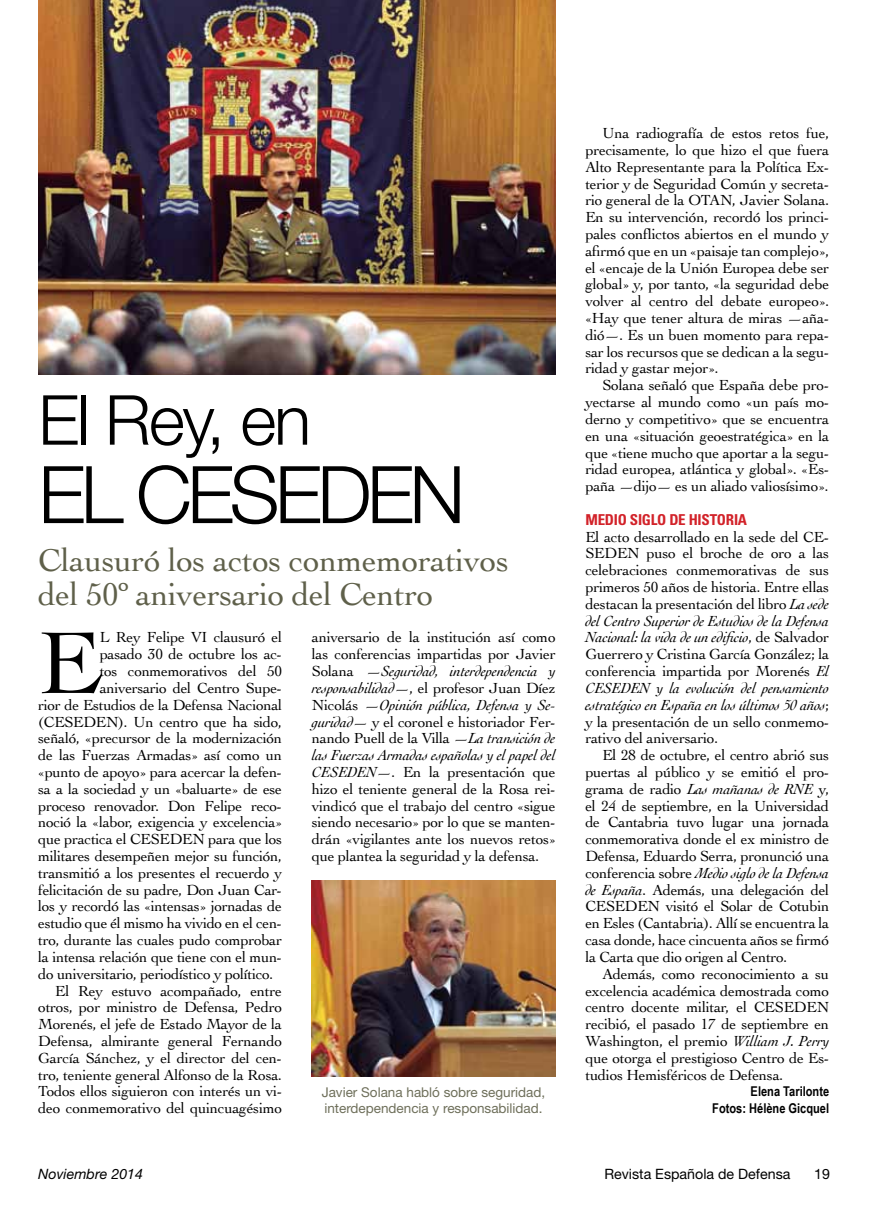
<style>
.page{position:relative;width:893px;height:1217px;background:#fff}
.page>*{position:absolute;margin:0;border:0;box-sizing:border-box;transform-origin:0 0}
.t1{font:92.4px "Cochin";color:#000}
.t2{font:300 79.5px "Helvetica Neue";color:#000}
.t3{font:300 69px "Helvetica Neue";letter-spacing:-.03em;color:#000}
.t4{font:33px/34.5px "Cochin";letter-spacing:-.01em;color:#5f604a}
.t5{font:15.3px/16.8px "Cochin";letter-spacing:-.02em;color:#000;text-align:justify}
.t6{font:700 condensed 15px "Univers";letter-spacing:-.015em;color:#d22229}
.t7{font:14.25px "Helvetica Neue";color:#000}
.t8{font:italic 14.25px "Helvetica Neue";color:#000}
.t9{font:13.5px/15.8px "Helvetica Neue";color:#6e6f5a}
.t10{font:700 13.5px/16.8px "Arial Narrow";color:#000;text-align:right}
.s1{font-style:italic}
</style>
<div class="page">
<img style="left:38px;top:0;width:518px;height:374px">
<img style="left:312px;top:880px;width:243px;height:196px">
<h3 class="t3" style="left:38px;top:378px;width:274px">EL REY, EN</h3>
<h2 class="t2" style="left:38px;top:446px;width:144px">EL CESE</h2>
<h2 class="t2" style="left:317px;top:446px;width:95px">DEN</h2>
<h3 class="t4" style="left:38px;top:541px;width:472px">Clausuró los actos conmemorativos del 50º aniversario del Centro</h3>
<h1 class="t1" style="left:38px;top:600px;width:65px">E</h1>
<p class="t5" style="left:100px;top:628px;width:184px">L Rey Felipe VI clausuró el</p>
<p class="t5" style="left:100px;top:645px;width:184px">pasado 30 de octubre los ac-</p>
<p class="t5" style="left:100px;top:662px;width:184px">tos conmemorativos del 50</p>
<p class="t5" style="left:100px;top:678px;width:184px">aniversario del Centro Supe-</p>
<p class="t5" style="left:38px;top:695px;width:245px">rior de Estudios de la Defensa Nacional</p>
<p class="t5" style="left:38px;top:712px;width:245px">(CESEDEN). Un centro que ha sido,</p>
<p class="t5" style="left:38px;top:729px;width:245px">señaló, «precursor de la modernización</p>
<p class="t5" style="left:38px;top:746px;width:245px">de las Fuerzas Armadas» así como un</p>
<p class="t5" style="left:38px;top:762px;width:245px">«punto de apoyo» para acercar la defen-</p>
<p class="t5" style="left:38px;top:779px;width:245px">sa a la sociedad y un «baluarte» de ese</p>
<p class="t5" style="left:38px;top:796px;width:245px">proceso renovador. Don Felipe reco-</p>
<p class="t5" style="left:38px;top:813px;width:245px">noció la «labor, exigencia y excelencia»</p>
<p class="t5" style="left:38px;top:830px;width:245px">que practica el CESEDEN para que los</p>
<p class="t5" style="left:38px;top:846px;width:245px">militares desempeñen mejor su función,</p>
<p class="t5" style="left:38px;top:863px;width:245px">transmitió a los presentes el recuerdo y</p>
<p class="t5" style="left:38px;top:880px;width:245px">felicitación de su padre, Don Juan Car-</p>
<p class="t5" style="left:38px;top:897px;width:245px">los y recordó las «intensas» jornadas de</p>
<p class="t5" style="left:38px;top:914px;width:245px">estudio que él mismo ha vivido en el cen-</p>
<p class="t5" style="left:38px;top:930px;width:245px">tro, durante las cuales pudo comprobar</p>
<p class="t5" style="left:38px;top:947px;width:245px">la intensa relación que tiene con el mun-</p>
<p class="t5" style="left:38px;top:964px;width:237px">do universitario, periodístico y político.</p>
<p class="t5" style="left:55px;top:981px;width:228px">El Rey estuvo acompañado, entre</p>
<p class="t5" style="left:38px;top:998px;width:245px">otros, por ministro de Defensa, Pedro</p>
<p class="t5" style="left:38px;top:1014px;width:245px">Morenés, el jefe de Estado Mayor de la</p>
<p class="t5" style="left:38px;top:1031px;width:245px">Defensa, almirante general Fernando</p>
<p class="t5" style="left:38px;top:1048px;width:245px">García Sánchez, y el director del cen-</p>
<p class="t5" style="left:38px;top:1065px;width:245px">tro, teniente general Alfonso de la Rosa.</p>
<p class="t5" style="left:38px;top:1082px;width:245px">Todos ellos siguieron con interés un vi-</p>
<p class="t5" style="left:38px;top:1098px;width:245px">deo conmemorativo del quincuagésimo</p>
<p class="t5" style="left:312px;top:628px;width:245px">aniversario de la institución así como las conferencias impartidas por Javier Solana —<span class="s1">Seguridad, interdependencia y responsabilidad</span>—, el profesor Juan Díez Nicolás —<span class="s1">Opinión pública, Defensa y Se&shy;guridad</span>— y el coronel e historiador Fer&shy;nando Puell de la Villa —<span class="s1">La transición de las Fuerzas Armadas españolas y el papel del CESEDEN</span>—. En la presentación que hizo el teniente general de la Rosa rei&shy;vindicó que el trabajo del centro «sigue siendo necesario» por lo que se manten&shy;drán «vigilantes ante los nuevos retos» que plantea la seguridad y la defensa.</p>
<p class="t9" style="left:322px;top:1083px;width:225px">Javier Solana habló sobre seguridad, interdependencia y responsabilidad.</p>
<p class="t5" style="left:585px;top:124px;width:245px;text-indent:17px">Una radiografía de estos retos fue, precisamente, lo que hizo el que fuera Alto Representante para la Política Ex&shy;terior y de Seguridad Común y secreta&shy;rio general de la OTAN, Javier Solana.<br>En su intervención, recordó los princi&shy;pales conflictos abiertos en el mundo y afirmó que en un «paisaje tan complejo», el «encaje de la Unión Europea debe ser global» y, por tanto, «la seguridad debe volver al centro del debate europeo». «Hay que tener altura de miras —aña&shy;dió—. Es un buen momento para repa&shy;sar los recursos que se dedican a la segu&shy;ridad y gastar mejor».</p>
<p class="t5" style="left:585px;top:376px;width:245px;text-indent:17px">Solana señaló que España debe pro&shy;yectarse al mundo como «un país mo&shy;derno y competitivo» que se encuentra en una «situación geoestratégica» en la que «tiene mucho que aportar a la segu&shy;ridad europea, atlántica y global». «Es&shy;paña —dijo— es un aliado valiosísimo».</p>
<p class="t6" style="left:585px;top:510px;width:163px">MEDIO SIGLO DE HISTORIA</p>
<p class="t5" style="left:585px;top:527px;width:245px">El acto desarrollado en la sede del CE-SEDEN puso el broche de oro a las celebraciones conmemorativas de sus primeros 50 años de historia. Entre ellas destacan la presentación del libro <span class="s1">La sede del Centro Superior de Estudios de la Defensa Nacional: la vida de un edificio</span>, de Salvador Guerrero y Cristina García González; la conferencia impartida por Morenés <span class="s1">El CESEDEN y la evolución del pensamiento estratégico en España en los últimos 50 años</span>; y la presentación de un sello conmemo&shy;rativo del aniversario.</p>
<p class="t5" style="left:585px;top:746px;width:245px;text-indent:17px">El 28 de octubre, el centro abrió sus puertas al público y se emitió el pro&shy;grama de radio <span class="s1">Las mañanas de RNE</span> y, el 24 de septiembre, en la Universidad de Cantabria tuvo lugar una jornada conmemorativa donde el ex ministro de Defensa, Eduardo Serra, pronunció una conferencia sobre <span class="s1">Medio siglo de la Defensa de España</span>. Además, una delegación del CESEDEN visitó el Solar de Cotubin en Esles (Cantabria). Allí se encuentra la casa donde, hace cincuenta años se firmó la Carta que dio origen al Centro.</p>
<p class="t5" style="left:585px;top:964px;width:245px;text-indent:17px">Además, como reconocimiento a su excelencia académica demostrada como centro docente militar, el CESEDEN recibió, el pasado 17 de septiembre en Washington, el premio <span class="s1">William J. Perry </span>que otorga el prestigioso Centro de Es&shy;tudios Hemisféricos de Defensa.</p>
<p class="t10" style="left:712px;top:1082px;width:118px">Elena Tarilonte<br>Fotos: Hélène Gicquel</p>
<p class="t8" style="left:38px;top:1164px;width:106px">Noviembre 2014</p>
<p class="t7" style="left:604px;top:1164px;width:188px">Revista Española de Defensa</p>
<p class="t7" style="left:814px;top:1164px;width:17px">19</p>
</div>
